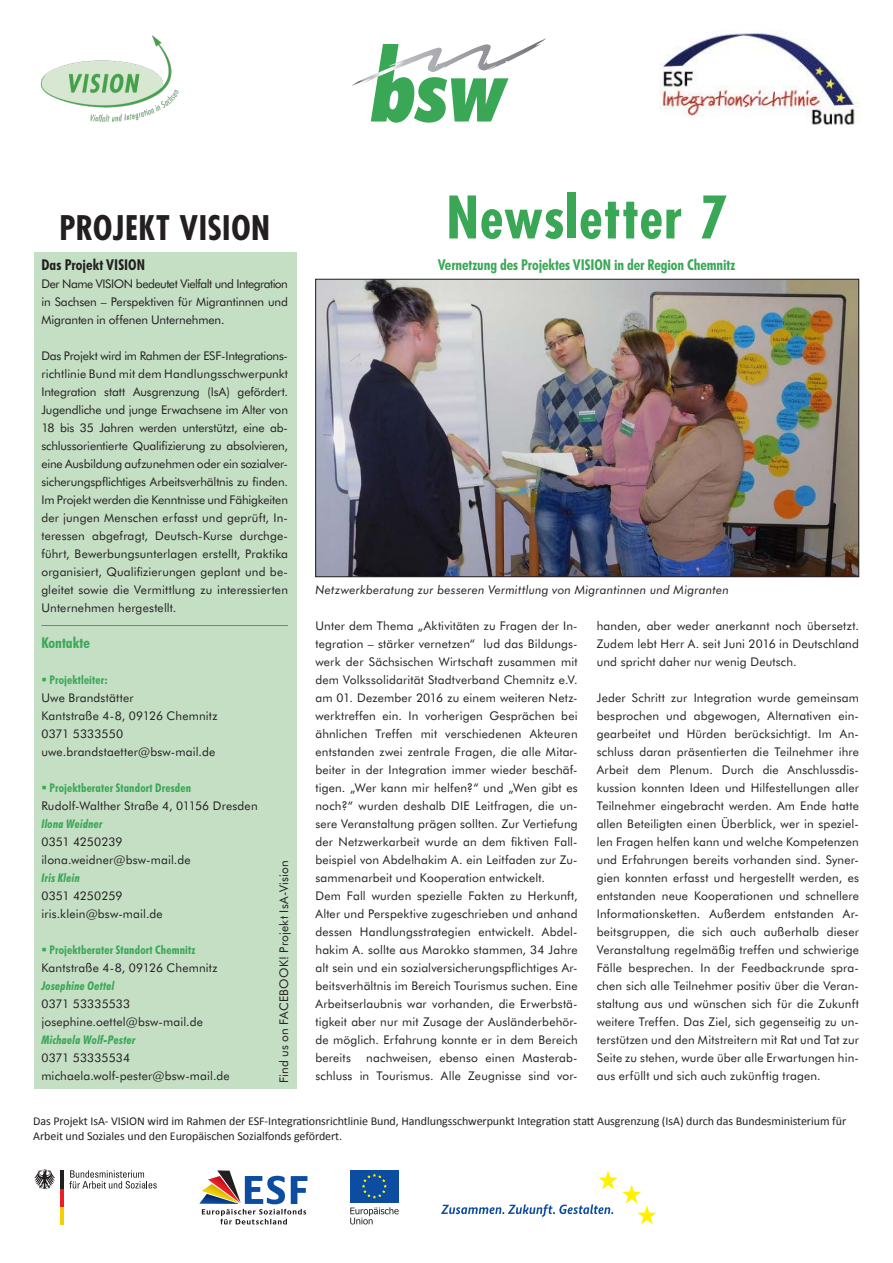
<style>
.page{position:relative;width:893px;height:1263px;background:#fff}
.page>*{position:absolute;margin:0;border:0;box-sizing:border-box;transform-origin:0 0}
.t1{font:700 condensed 57px "Futura LT";letter-spacing:.015em;color:#3aa757}
.t2{font:700 condensed 33px "Futura LT";letter-spacing:.015em;color:#231f20}
.t3{font:700 condensed 15px "Futura BT";letter-spacing:-.005em;color:#3aa757}
.t4{font:700 condensed 15px "Futura BT";letter-spacing:.005em;color:#231f20}
.t5{font:12px/18px "Futura BT";letter-spacing:.015em;color:#231f20}
.t6{font:12px/14.2px "Calibri";letter-spacing:-.005em;color:#231f20}
.t7{font:italic 12px "Futura BT";letter-spacing:.015em;color:#231f20}
.t8{font:700 condensed 12px/18px "Futura BT";letter-spacing:.01em;color:#3aa757}
.t9{font:italic 700 condensed 12px "Futura BT";letter-spacing:.015em;color:#3aa757}
.s1{color:#3aa757}
.s2{font-weight:700;font-stretch:condensed;color:#3aa757}
.s3{font-weight:400;font-stretch:normal;color:#231f20}
</style>
<div class="page">
<div style="left:34px;top:253px;width:262px;height:836px;background:#c4dfc4"></div>
<img style="left:317px;top:281px;width:540px;height:294px">
<div style="left:315px;top:279px;width:544px;height:298px;border:1px solid #231f20"></div>
<svg style="left:351px;top:38px;width:195px;height:85px"></svg>
<img style="left:659px;top:31px;width:201px;height:94px">
<img style="left:40px;top:35px;width:139px;height:87px">
<hr style="left:41px;top:625px;width:247px;height:1px;background:#3aa757">
<svg style="left:221px;top:1176px;width:87px;height:49px"></svg>
<svg style="left:199px;top:1170px;width:108px;height:54px"></svg>
<svg style="left:350px;top:1207px;width:49px;height:17px"></svg>
<div style="left:350px;top:1170px;width:49px;height:33px;background:#0d4da1"></div>
<svg style="left:362px;top:1174px;width:25px;height:24px"></svg>
<hr style="left:61px;top:1206px;width:3px;height:18px;background:#f4cf02">
<hr style="left:61px;top:1188px;width:3px;height:18px;background:#ee1d23">
<hr style="left:61px;top:1170px;width:3px;height:18px;background:#231f20">
<svg style="left:34px;top:1169px;width:21px;height:20px"></svg>
<svg style="left:69px;top:1170px;width:88px;height:18px"></svg>
<svg style="left:441px;top:1170px;width:215px;height:54px"></svg>
<h2 class="t2" style="left:59px;top:207px;width:212px">PROJEKT VISION</h2>
<p class="t4" style="left:41px;top:256px;width:105px">Das Projekt VISION</p>
<p class="t5" style="left:41px;top:275px;width:248px;text-align:justify">Der Name VISION bedeutet Vielfalt und Integration in Sachsen – Perspektiven für Migrantinnen und Migranten in offenen Unternehmen.</p>
<p class="t5" style="left:41px;top:347px;width:248px;text-align:justify">Das Projekt wird im Rahmen der ESF-Integrations&shy;richtlinie Bund mit dem Handlungsschwerpunkt Integration statt Ausgrenzung (IsA) gefördert.<br>Jugendliche und junge Erwachsene im Alter von 18 bis 35 Jahren werden unterstützt, eine ab&shy;schlussorientierte Qualifizierung zu absolvieren, eine Ausbildung aufzunehmen oder ein sozialver&shy;sicherungspflichtiges Arbeitsverhältnis zu finden.<br>Im Projekt werden die Kenntnisse und Fähigkeiten der jungen Menschen erfasst und geprüft, In&shy;teressen abgefragt, Deutsch-Kurse durchge&shy;führt, Bewerbungsunterlagen erstellt, Praktika organisiert, Qualifizierungen geplant und be&shy;gleitet sowie die Vermittlung zu interessierten Unternehmen hergestellt.</p>
<p class="t3" style="left:41px;top:634px;width:50px">Kontakte</p>
<p class="t5" style="left:41px;top:671px;width:178px"><span class="s1">▪</span> <span class="s2">Projektleiter:<br></span>Uwe Brandstätter<br>Kantstraße 4-8, 09126 Chemnitz<br>0371 5333550 uwe.brandstaetter@bsw-mail.de</p>
<p class="t5" style="left:41px;top:779px;width:218px"><span class="s1">▪</span> <span class="s2">Projektberater Standort Dresden<br></span>Rudolf-Walther Straße 4, 01156 Dresden</p>
<p class="t9" style="left:41px;top:816px;width:63px">Ilona Weidner</p>
<p class="t5" style="left:41px;top:833px;width:151px">0351 4250239 ilona.weidner@bsw-mail.de</p>
<p class="t9" style="left:41px;top:870px;width:40px">Iris Klein</p>
<p class="t5" style="left:41px;top:887px;width:123px">0351 4250259 iris.klein@bsw-mail.de</p>
<p class="t8" style="left:41px;top:941px;width:178px">▪ Projektberater Standort Chemnitz<br><span class="s3">Kantstraße 4-8, 09126 Chemnitz</span></p>
<p class="t9" style="left:41px;top:978px;width:75px">Josephine Oettel</p>
<p class="t5" style="left:41px;top:995px;width:163px">0371 53335533 josephine.oettel@bsw-mail.de</p>
<p class="t9" style="left:41px;top:1032px;width:96px">Michaela Wolf-Pester</p>
<p class="t5" style="left:41px;top:1049px;width:190px">0371 53335534 michaela.wolf-pester@bsw-mail.de</p>
<p class="t5" style="left:275px;top:1083px;width:225px;rotate:-90deg">Find us on FACEBOOK! Projekt IsA-Vision</p>
<h1 class="t1" style="left:446px;top:182px;width:282px">Newsletter 7</h1>
<p class="t3" style="left:438px;top:256px;width:299px">Vernetzung des Projektes VISION in der Region Chemnitz</p>
<p class="t7" style="left:315px;top:582px;width:415px">Netzwerkberatung zur besseren Vermittlung von Migrantinnen und Migranten</p>
<p class="t5" style="left:315px;top:617px;width:264px">Unter dem Thema „Aktivitäten zu Fragen der In&shy;tegration – stärker vernetzen“ lud das Bildungs&shy;werk der Sächsischen Wirtschaft zusammen mit dem Volkssolidarität Stadtverband Chemnitz e.V. am 01. Dezember 2016 zu einem weiteren Netz&shy;werktreffen ein. In vorherigen Gesprächen bei ähnlichen Treffen mit verschiedenen Akteuren entstanden zwei zentrale Fragen, die alle Mitar&shy;beiter in der Integration immer wieder beschäf&shy;tigen. „Wer kann mir helfen?“ und „Wen gibt es noch?“ wurden deshalb DIE Leitfragen, die un&shy;sere Veranstaltung prägen sollten. Zur Vertiefung der Netzwerkarbeit wurde an dem fiktiven Fall&shy;beispiel von Abdelhakim A. ein Leitfaden zur Zu&shy;sammenarbeit und Kooperation entwickelt.<br>Dem Fall wurden spezielle Fakten zu Herkunft, Alter und Perspektive zugeschrieben und anhand dessen Handlungsstrategien entwickelt. Abdel&shy;hakim A. sollte aus Marokko stammen, 34 Jahre alt sein und ein sozialversicherungspflichtiges Ar&shy;beitsverhältnis im Bereich Tourismus suchen. Eine Arbeitserlaubnis war vorhanden, die Erwerbstä&shy;tigkeit aber nur mit Zusage der Ausländerbehör&shy;de möglich. Erfahrung konnte er in dem Bereich bereits</p>
<p class="t5" style="left:315px;top:1049px;width:264px;text-align:right">nachweisen, ebenso einen Masterab-<br>schluss in Tourismus. Alle Zeugnisse sind vor-</p>
<p class="t5" style="left:597px;top:617px;width:264px;text-align:justify">handen, aber weder anerkannt noch übersetzt.<br>Zudem lebt Herr A. seit Juni 2016 in Deutschland und spricht daher nur wenig Deutsch.</p>
<p class="t5" style="left:597px;top:689px;width:264px;text-align:justify">Jeder Schritt zur Integration wurde gemeinsam besprochen und abgewogen, Alternativen ein&shy;gearbeitet und Hürden berücksichtigt. Im An&shy;schluss daran präsentierten die Teilnehmer ihre Arbeit dem Plenum. Durch die Anschlussdis&shy;kussion konnten Ideen und Hilfestellungen aller Teilnehmer eingebracht werden. Am Ende hatte allen Beteiligten einen Überblick, wer in speziel&shy;len Fragen helfen kann und welche Kompetenzen und Erfahrungen bereits vorhanden sind. Syner&shy;gien konnten erfasst und hergestellt werden, es entstanden neue Kooperationen und schnellere Informationsketten. Außerdem entstanden Ar&shy;beitsgruppen, die sich auch außerhalb dieser Veranstaltung regelmäßig treffen und schwierige Fälle besprechen. In der Feedbackrunde spra&shy;chen sich alle Teilnehmer positiv über die Veran&shy;staltung aus und wünschen sich für die Zukunft weitere Treffen. Das Ziel, sich gegenseitig zu un&shy;terstützen und den Mitstreitern mit Rat und Tat zur Seite zu stehen, wurde über alle Erwartungen hin&shy;aus erfüllt und sich auch zukünftig tragen.</p>
<p class="t6" style="left:33px;top:1114px;width:814px">Das Projekt IsA- VISION wird im Rahmen der ESF-Integrationsrichtlinie Bund, Handlungsschwerpunkt Integration statt Ausgrenzung (IsA) durch das Bundesministerium für<br>Arbeit und Soziales und den Europäischen Sozialfonds gefördert.</p>
</div>
